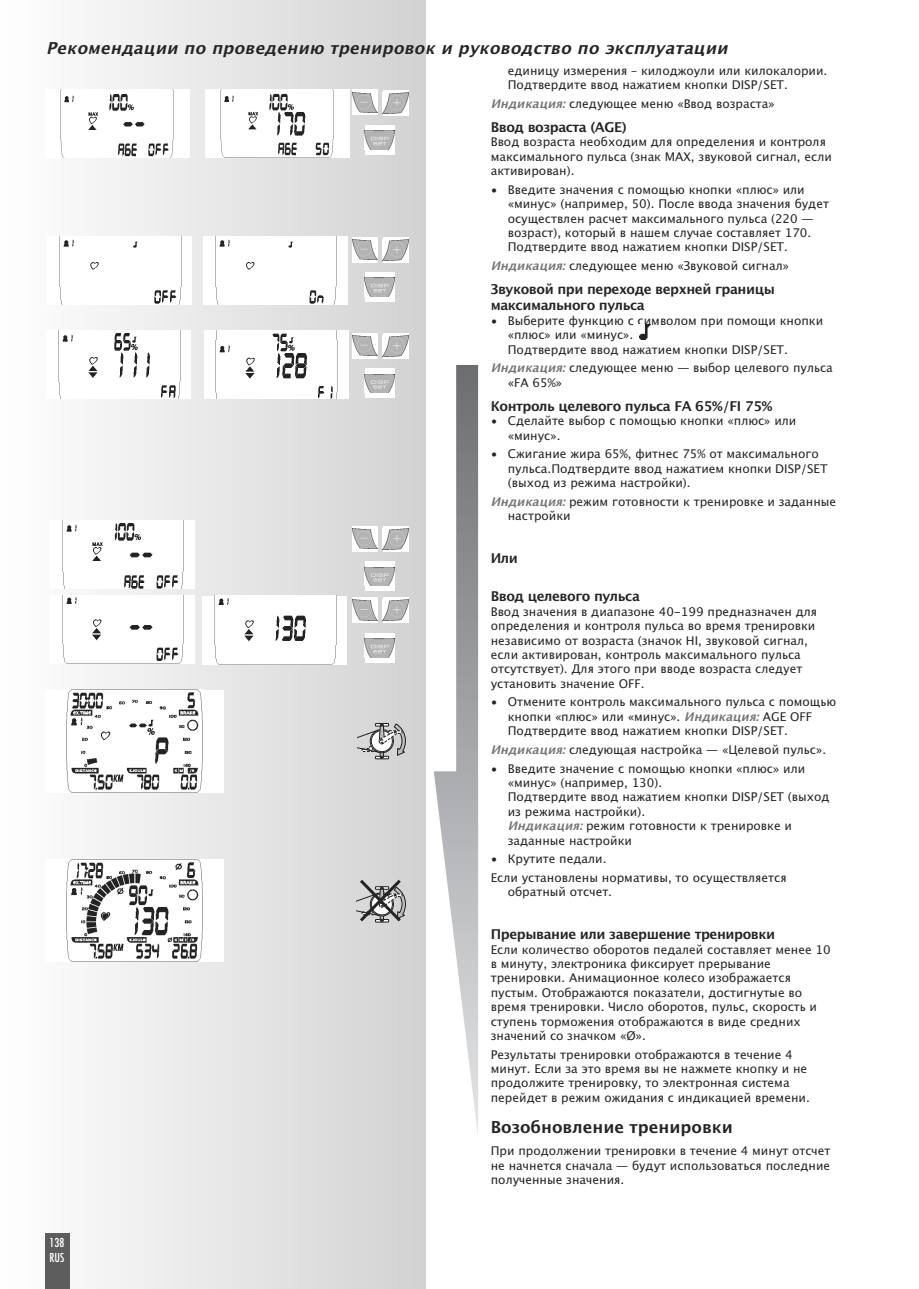
<style>
.page{position:relative;width:919px;height:1289px;background:#fff}
.page>*{position:absolute;margin:0;border:0;box-sizing:border-box;transform-origin:0 0}
.t1{font:italic 700 16.5px "Lucida Grande";letter-spacing:.015em;color:#242424}
.t2{font:700 16.5px "Lucida Grande";color:#242424}
.t3{font:700 13.5px/16.2px "Lucida Grande";letter-spacing:-.035em;color:#242424}
.t4{font:12px/14.4px "Lucida Grande";color:#242424}
.t5{font:condensed 12px/15.6px "Futura";color:#fff}
.s1{font-weight:700;font-style:italic;color:#757575}
</style>
<div class="page">
<div style="left:0;top:0;width:425px;height:1288px;background:linear-gradient(to right,#fff,#d2d2d2)"></div>
<img style="left:639px;top:324px;width:11px;height:15px">
<div style="left:45px;top:1233px;width:24px;height:55px;background:#5d5d5d"></div>
<svg style="left:357px;top:723px;width:49px;height:36px;background:#b4b3b4"></svg>
<svg style="left:356px;top:876px;width:50px;height:48px;background:#a8a7a7"></svg>
<svg style="left:434px;top:365px;width:44px;height:762px"></svg>
<div style="left:47px;top:330px;width:144px;height:69px;background:#fff"></div>
<img style="left:59px;top:333px;width:121px;height:66px">
<div style="left:204px;top:330px;width:144px;height:69px;background:#fff"></div>
<img style="left:216px;top:330px;width:121px;height:69px">
<div style="left:48px;top:236px;width:144px;height:68px;background:#fff"></div>
<img style="left:60px;top:239px;width:121px;height:65px">
<div style="left:203px;top:236px;width:144px;height:68px;background:#fff"></div>
<img style="left:215px;top:236px;width:121px;height:68px">
<div style="left:202px;top:596px;width:145px;height:68px;background:#fff"></div>
<img style="left:214px;top:596px;width:122px;height:68px">
<div style="left:50px;top:595px;width:145px;height:68px;background:#fff"></div>
<img style="left:62px;top:595px;width:122px;height:68px">
<div style="left:50px;top:521px;width:145px;height:68px;background:#fff"></div>
<img style="left:62px;top:521px;width:122px;height:68px">
<div style="left:352px;top:237px;width:25px;height:25px;background:#fff"></div>
<img style="left:352px;top:239px;width:25px;height:21px">
<svg style="left:383px;top:237px;width:25px;height:25px"></svg>
<img style="left:383px;top:239px;width:25px;height:21px">
<svg style="left:365px;top:272px;width:29px;height:30px"></svg>
<img style="left:365px;top:278px;width:29px;height:18px">
<div style="left:352px;top:333px;width:25px;height:25px;background:#fff"></div>
<img style="left:352px;top:335px;width:25px;height:21px">
<svg style="left:383px;top:333px;width:25px;height:25px"></svg>
<img style="left:383px;top:335px;width:25px;height:21px">
<div style="left:365px;top:368px;width:29px;height:30px;background:#fff"></div>
<img style="left:365px;top:374px;width:29px;height:19px">
<div style="left:352px;top:526px;width:25px;height:25px;background:#fff"></div>
<img style="left:352px;top:528px;width:25px;height:21px">
<svg style="left:383px;top:526px;width:25px;height:25px"></svg>
<img style="left:383px;top:528px;width:25px;height:21px">
<div style="left:365px;top:561px;width:29px;height:30px;background:#fff"></div>
<img style="left:365px;top:567px;width:29px;height:18px">
<svg style="left:352px;top:597px;width:25px;height:25px"></svg>
<img style="left:352px;top:599px;width:25px;height:21px">
<svg style="left:383px;top:597px;width:25px;height:26px"></svg>
<img style="left:383px;top:599px;width:25px;height:21px">
<div style="left:365px;top:632px;width:29px;height:30px;background:#fff"></div>
<img style="left:365px;top:638px;width:29px;height:19px">
<div style="left:45px;top:89px;width:144px;height:68px;background:#fff"></div>
<img style="left:60px;top:89px;width:114px;height:68px">
<div style="left:205px;top:89px;width:144px;height:68px;background:#fff"></div>
<img style="left:220px;top:89px;width:114px;height:68px">
<div style="left:352px;top:90px;width:25px;height:25px;background:#fff"></div>
<img style="left:352px;top:92px;width:25px;height:21px">
<svg style="left:383px;top:90px;width:25px;height:25px"></svg>
<img style="left:383px;top:92px;width:25px;height:21px">
<svg style="left:365px;top:125px;width:29px;height:30px"></svg>
<img style="left:365px;top:131px;width:29px;height:18px">
<div style="left:45px;top:690px;width:178px;height:102px;background:#fff"></div>
<img style="left:66px;top:690px;width:136px;height:102px">
<div style="left:45px;top:859px;width:178px;height:102px;background:#fff"></div>
<img style="left:66px;top:859px;width:136px;height:102px">
<h1 class="t1" style="left:46px;top:39px;width:685px">Рекомендации по проведению тренировок и руководство по эксплуатации</h1>
<p class="t5" style="left:50px;top:1235px;width:16px">138<br>RUS</p>
<p class="t4" style="left:507px;top:63px;width:321px">единицу измерения – килоджоули или килокалории.<br>Подтвердите ввод нажатием кнопки DISP/SET.</p>
<p class="t4" style="left:490px;top:96px;width:285px"><span class="s1">Индикация:</span> следующее меню «Ввод возраста»</p>
<p class="t3" style="left:490px;top:119px;width:137px">Ввод возраста (AGE)</p>
<p class="t4" style="left:490px;top:135px;width:342px">Ввод возраста необходим для определения и контроля максимального пульса (знак MAX, звуковой сигнал, если активирован).</p>
<p class="t4" style="left:507px;top:182px;width:322px;text-indent:-17px">• Введите значения с помощью кнопки «плюс» или «минус» (например, 50). После ввода значения будет осуществлен расчет максимального пульса (220 — возраст), который в нашем случае составляет 170.<br>Подтвердите ввод нажатием кнопки DISP/SET.</p>
<p class="t4" style="left:490px;top:259px;width:300px"><span class="s1">Индикация:</span> следующее меню «Звуковой сигнал»</p>
<p class="t3" style="left:490px;top:281px;width:285px">Звуковой при переходе верхней границы максимального пульса</p>
<p class="t4" style="left:507px;top:313px;width:317px;text-indent:-17px">• Выберите функцию с символом при помощи кнопки «плюс» или «минус».<br>Подтвердите ввод нажатием кнопки DISP/SET.</p>
<p class="t4" style="left:507px;top:361px;width:326px;text-indent:-17px"><span class="s1">Индикация:</span> следующее меню — выбор целевого пульса «FA 65%»</p>
<p class="t3" style="left:490px;top:398px;width:283px">Контроль целевого пульса FA 65%/FI 75%</p>
<p class="t4" style="left:507px;top:414px;width:290px;text-indent:-17px">• Сделайте выбор с помощью кнопки «плюс» или «минус».</p>
<p class="t4" style="left:507px;top:447px;width:321px;text-indent:-17px">• Сжигание жира 65%, фитнес 75% от максимального пульса.Подтвердите ввод нажатием кнопки DISP/SET (выход из режима настройки).</p>
<p class="t4" style="left:507px;top:494px;width:330px;text-indent:-17px"><span class="s1">Индикация:</span> режим готовности к тренировке и заданные настройки</p>
<p class="t3" style="left:490px;top:550px;width:29px">Или</p>
<p class="t3" style="left:490px;top:588px;width:151px">Ввод целевого пульса</p>
<p class="t4" style="left:490px;top:604px;width:328px">Ввод значения в диапазоне 40-199 предназначен для определения и контроля пульса во время тренировки независимо от возраста (значок HI, звуковой сигнал, если активирован, контроль максимального пульса отсутствует). Для этого при вводе возраста следует установить значение OFF.</p>
<p class="t4" style="left:507px;top:695px;width:330px;text-indent:-17px">• Отмените контроль максимального пульса с помощью кнопки «плюс» или «минус». <span class="s1">Индикация:</span> AGE OFF<br>Подтвердите ввод нажатием кнопки DISP/SET.</p>
<p class="t4" style="left:490px;top:742px;width:337px"><span class="s1">Индикация:</span> следующая настройка — «Целевой пульс».</p>
<p class="t4" style="left:507px;top:761px;width:323px;text-indent:-17px">• Введите значение с помощью кнопки «плюс» или «минус» (например, 130).<br>Подтвердите ввод нажатием кнопки DISP/SET (выход из режима настройки).<br><span class="s1">Индикация:</span> режим готовности к тренировке и заданные настройки</p>
<p class="t4" style="left:490px;top:849px;width:297px;line-height:18.6px">• Крутите педали.<br>Если установлены нормативы, то осуществляется</p>
<p class="t4" style="left:507px;top:885px;width:106px">обратный отсчет.</p>
<p class="t3" style="left:490px;top:926px;width:286px">Прерывание или завершение тренировки</p>
<p class="t4" style="left:490px;top:942px;width:341px">Если количество оборотов педалей составляет менее 10 в минуту, электроника фиксирует прерывание тренировки. Анимационное колесо изображается пустым. Отображаются показатели, достигнутые во время тренировки. Число оборотов, пульс, скорость и ступень торможения отображаются в виде средних значений со значком «Ø».</p>
<p class="t4" style="left:490px;top:1047px;width:320px">Результаты тренировки отображаются в течение 4 минут. Если за это время вы не нажмете кнопку и не продолжите тренировку, то электронная система перейдет в режим ожидания с индикацией времени.</p>
<h1 class="t2" style="left:490px;top:1117px;width:244px">Возобновление тренировки</h1>
<p class="t4" style="left:490px;top:1144px;width:341px;text-align:justify">При продолжении тренировки в течение 4 минут отсчет не начнется сначала — будут использоваться последние полученные значения.</p>
</div>
